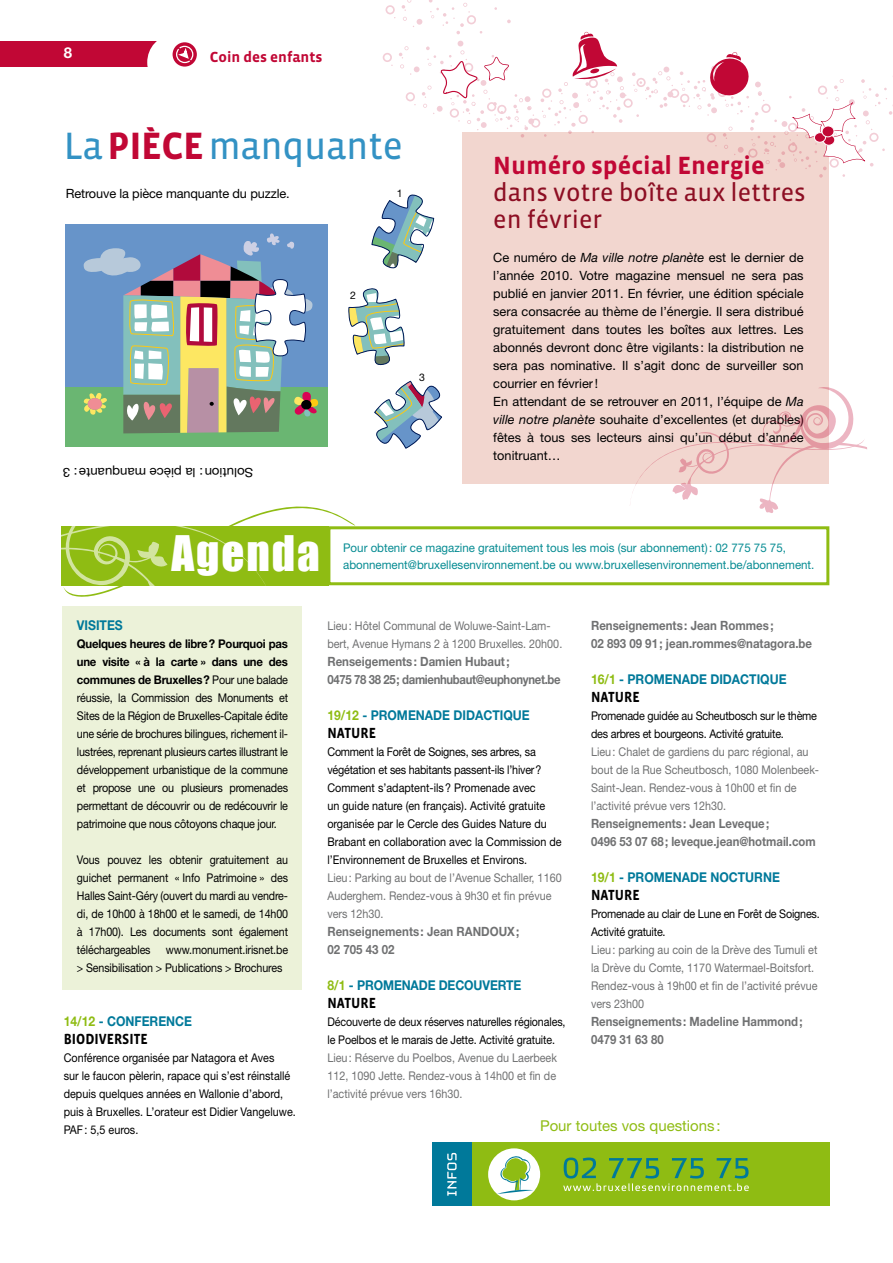
<style>
.page{position:relative;width:893px;height:1263px;background:#fff}
.page>*{position:absolute;margin:0;border:0;box-sizing:border-box;transform-origin:0 0}
.t1{font:45px "Impact";letter-spacing:.04em;color:#fff}
.t2{font:39px "Vista Sans Reg";letter-spacing:-.01em;color:#3392c4}
.t3{font:25.5px/27px "Vista Sans Reg";color:#8d0e23}
.t4{font:700 25.5px "Vista Sans";color:#c10735}
.t5{font:700 15px "Vista Sans";color:#000;scale:.9 1}
.t6{font:15px "Helvetica Neue";color:#8fbc13}
.t7{font:700 15px "Vista Sans";color:#c10735}
.t8{font:700 15px "Helvetica Neue";color:#fff}
.t9{font:700 13.5px "Helvetica Neue";color:#00799a;scale:.9 1}
.t10{font:12.75px/18px "Helvetica Neue";color:#000}
.t11{font:700 12.75px/18px "Helvetica Neue";color:#707172;scale:.89 1}
.t12{font:700 12.75px/18px "Helvetica Neue";color:#707172;scale:.9 1}
.t13{font:700 12.75px/18px "Helvetica Neue";letter-spacing:-.03em;color:#707172;scale:.9 1}
.t14{font:12.75px "Helvetica Neue";color:#000;scale:1.04 1}
.t15{font:12px/18px "Helvetica Neue";letter-spacing:-.01em;color:#000;scale:.9 1}
.t16{font:12px/18px "Helvetica Neue";color:#707172;scale:.9 1}
.t17{font:12px/18px "Helvetica Neue";letter-spacing:-.01em;color:#000;scale:.89 1}
.t18{font:12px/17px "Helvetica Neue";color:#078c93;scale:.96 1}
.t19{font:10.5px "Helvetica Neue";color:#000}
.s1{font-family:"Vista Sans";font-weight:700;color:#c10735}
.s2{font-style:italic}
.s3{font-weight:700}
.s4{color:#8fbc13}
</style>
<div class="page">
<div style="left:462px;top:132px;width:367px;height:351px;background:#f2d6cf"></div>
<div style="left:0;top:41px;width:170px;height:26px;background:#c10735"></div>
<div style="left:147px;top:35px;width:50px;height:54px;background:#fff;border-radius:50%"></div>
<svg style="left:173px;top:42px;width:24px;height:25px"></svg>
<svg style="left:175px;top:45px;width:19px;height:19px"></svg>
<svg style="left:61px;top:506px;width:300px;height:113px"></svg>
<div style="left:327px;top:526px;width:502px;height:59px;border:3px solid #8fbc13"></div>
<div style="left:432px;top:1142px;width:397px;height:64px;background:#8fbc13"></div>
<div style="left:432px;top:1142px;width:40px;height:64px;background:#00799a"></div>
<div style="left:488px;top:1148px;width:52px;height:52px;background:#fff;border-radius:50%"></div>
<svg style="left:497px;top:1155px;width:36px;height:39px"></svg>
<svg style="left:563px;top:1157px;width:186px;height:34px"></svg>
<svg style="left:447px;top:1153px;width:10px;height:43px"></svg>
<div style="left:66px;top:225px;width:262px;height:166px;background:#6794c9"></div>
<div style="left:66px;top:387px;width:262px;height:59px;background:#6ab672"></div>
<svg style="left:83px;top:233px;width:236px;height:200px"></svg>
<svg style="left:371px;top:194px;width:63px;height:75px"></svg>
<svg style="left:349px;top:288px;width:55px;height:78px"></svg>
<svg style="left:374px;top:380px;width:68px;height:69px"></svg>
<svg style="left:383px;top:0;width:510px;height:178px"></svg>
<svg style="left:630px;top:387px;width:237px;height:126px"></svg>
<div style="left:63px;top:606px;width:239px;height:384px;background:#ecf2d9"></div>
<p class="t8" style="left:64px;top:43px;width:10px">8</p>
<p class="t7" style="left:210px;top:50px;width:114px">Coin des enfants</p>
<h2 class="t2" style="left:64px;top:126px;width:340px">La <span class="s1">pièce</span> manquante</h2>
<p class="t10" style="left:66px;top:184px;width:225px">Retrouve la pièce manquante du puzzle.</p>
<p class="t19" style="left:397px;top:187px;width:7px">1</p>
<p class="t14" style="left:253px;top:480px;width:185px;rotate:-180deg">Solution: la pièce manquante : 3</p>
<p class="t19" style="left:350px;top:289px;width:7px">2</p>
<p class="t19" style="left:419px;top:371px;width:7px">3</p>
<h3 class="t4" style="left:493px;top:153px;width:273px">Numéro spécial Energie</h3>
<h3 class="t3" style="left:493px;top:180px;width:314px">dans votre boîte aux lettres en février</h3>
<p class="t10" style="left:493px;top:248px;width:312px">Ce numéro de <span class="s2">Ma ville notre planète</span> est le dernier de l’année 2010. Votre magazine mensuel ne sera pas publié en janvier 2011. En février, une édition spéciale sera consacrée au thème de l’énergie. Il sera distribué gratuitement dans toutes les boîtes aux lettres. Les abonnés devront donc être vigilants : la distribution ne sera pas nominative. Il s’agit donc de surveiller son courrier en février!<br>En attendant de se retrouver en 2011, l’équipe de <span class="s2">Ma ville notre planète</span> souhaite d’excellentes (et durables) fêtes à tous ses lecteurs ainsi qu’un début d’année tonitruant…</p>
<h1 class="t1" style="left:171px;top:519px;width:150px">Agenda</h1>
<p class="t18" style="left:343px;top:539px;width:492px">Pour obtenir ce magazine gratuitement tous les mois (sur abonnement): 02 775 75 75, abonnement@bruxellesenvironnement.be ou www.bruxellesenvironnement.be/abonnement.</p>
<p class="t9" style="left:77px;top:617px;width:52px">VISITES</p>
<p class="t15" style="left:77px;top:635px;width:236px;text-align:justify"><span class="s3">Quelques heures de libre? Pourquoi pas une visite « à la carte » dans une des communes de Bruxelles?</span> Pour une balade réussie, la Commission des Monuments et Sites de la Région de Bruxelles-Capitale édite une série de brochures bilingues, richement il&shy;lustrées, reprenant plusieurs cartes illustrant le développement urbanistique de la commune et propose une ou plusieurs promenades permettant de découvrir ou de redécouvrir le patrimoine que nous côtoyons chaque jour.</p>
<p class="t17" style="left:77px;top:851px;width:239px;text-align:justify">Vous pouvez les obtenir gratuitement au guichet permanent « Info Patrimoine » des Halles Saint-Géry (ouvert du mardi au vendre&shy;di, de 10h00 à 18h00 et le samedi, de 14h00 à 17h00). Les documents sont également téléchargeables</p>
<p class="t17" style="left:77px;top:941px;width:239px;text-indent:89px">www.monument.irisnet.be &gt; Sensibilisation &gt; Publications &gt; Brochures</p>
<p class="t9" style="left:64px;top:1013px;width:144px"><span class="s4">14/12</span> - CONFERENCE</p>
<p class="t5" style="left:64px;top:1031px;width:17px">BIODI</p>
<p class="t5" style="left:99px;top:1031px;width:18px">VERSITE</p>
<p class="t15" style="left:64px;top:1049px;width:259px">Conférence organisée par Natagora et Aves<br>sur le faucon pèlerin, rapace qui s’est réinstallé depuis quelques années en Wallonie d’abord, puis à Bruxelles. L’orateur est Didier Vangeluwe.<br>PAF: 5,5 euros.</p>
<p class="t16" style="left:327px;top:617px;width:262px">Lieu: Hôtel Communal de Woluwe-Saint-Lam&shy;bert, Avenue Hymans 2 à 1200 Bruxelles. 20h00.</p>
<p class="t13" style="left:327px;top:652px;width:261px">Renseigements: Damien Hubaut;<br>0475 78 38 25; damienhubaut@euphonynet.be</p>
<p class="t9" style="left:327px;top:707px;width:226px"><span class="s4">19/12</span> - PROMENADE DIDACTIQUE</p>
<p class="t5" style="left:327px;top:725px;width:46px">NATURE</p>
<p class="t15" style="left:327px;top:743px;width:262px">Comment la Forêt de Soignes, ses arbres, sa végétation et ses habitants passent-ils l’hiver?<br>Comment s’adaptent-ils? Promenade avec<br>un guide nature (en français). Activité gratuite organisée par le Cercle des Guides Nature du Brabant en collaboration avec la Commission de l’Environnement de Bruxelles et Environs.</p>
<p class="t16" style="left:327px;top:869px;width:262px">Lieu: Parking au bout de l’Avenue Schaller, 1160<br>Auderghem. Rendez-vous à 9h30 et fin prévue vers 12h30.</p>
<p class="t12" style="left:327px;top:922px;width:215px">Renseignements: Jean RANDOUX;<br>02 705 43 02</p>
<p class="t9" style="left:327px;top:977px;width:217px"><span class="s4">8/1</span> - PROMENADE DECOUVERTE</p>
<p class="t5" style="left:327px;top:995px;width:46px">NATURE</p>
<p class="t17" style="left:327px;top:1013px;width:269px">Découverte de deux réserves naturelles régionales, le Poelbos et le marais de Jette. Activité gratuite.</p>
<p class="t16" style="left:327px;top:1049px;width:257px;text-align:justify">Lieu: Réserve du Poelbos, Avenue du Laerbeek 112, 1090 Jette. Rendez-vous à 14h00 et fin de l’activité prévue vers 16h30.</p>
<p class="t12" style="left:591px;top:616px;width:247px">Renseignements: Jean Rommes;<br>02 893 09 91; jean.rommes@natagora.be</p>
<p class="t9" style="left:591px;top:671px;width:219px"><span class="s4">16/1</span> - PROMENADE DIDACTIQUE</p>
<p class="t5" style="left:591px;top:689px;width:46px">NATURE</p>
<p class="t15" style="left:591px;top:707px;width:253px">Promenade guidée au Scheutbosch sur le thème des arbres et bourgeons. Activité gratuite.</p>
<p class="t16" style="left:591px;top:743px;width:255px">Lieu: Chalet de gardiens du parc régional, au bout de la Rue Scheutbosch, 1080 Molenbeek-Saint-Jean. Rendez-vous à 10h00 et fin de l’activité prévue vers 12h30.</p>
<p class="t11" style="left:591px;top:814px;width:254px">Renseignements: Jean Leveque;<br>0496 53 07 68; leveque.jean@hotmail.com</p>
<p class="t9" style="left:591px;top:869px;width:174px"><span class="s4">19/1</span> - PROMENADE NOCTURN</p>
<p class="t9" style="left:772px;top:869px;width:10px">E</p>
<p class="t5" style="left:591px;top:887px;width:46px">NATURE</p>
<p class="t15" style="left:591px;top:905px;width:256px">Promenade au clair de Lune en Forêt de Soignes.<br>Activité gratuite.</p>
<p class="t16" style="left:591px;top:941px;width:253px">Lieu: parking au coin de la Drève des Tumuli et la Drève du Comte, 1170 Watermael-Boitsfort.<br>Rendez-vous à 19h00 et fin de l’activité prévue vers 23h00</p>
<p class="t11" style="left:591px;top:1012px;width:239px">Renseignements: Madeline Hammond;<br>0479 31 63 80</p>
<p class="t6" style="left:540px;top:1117px;width:182px">Pour toutes vos questions:</p>
</div>
